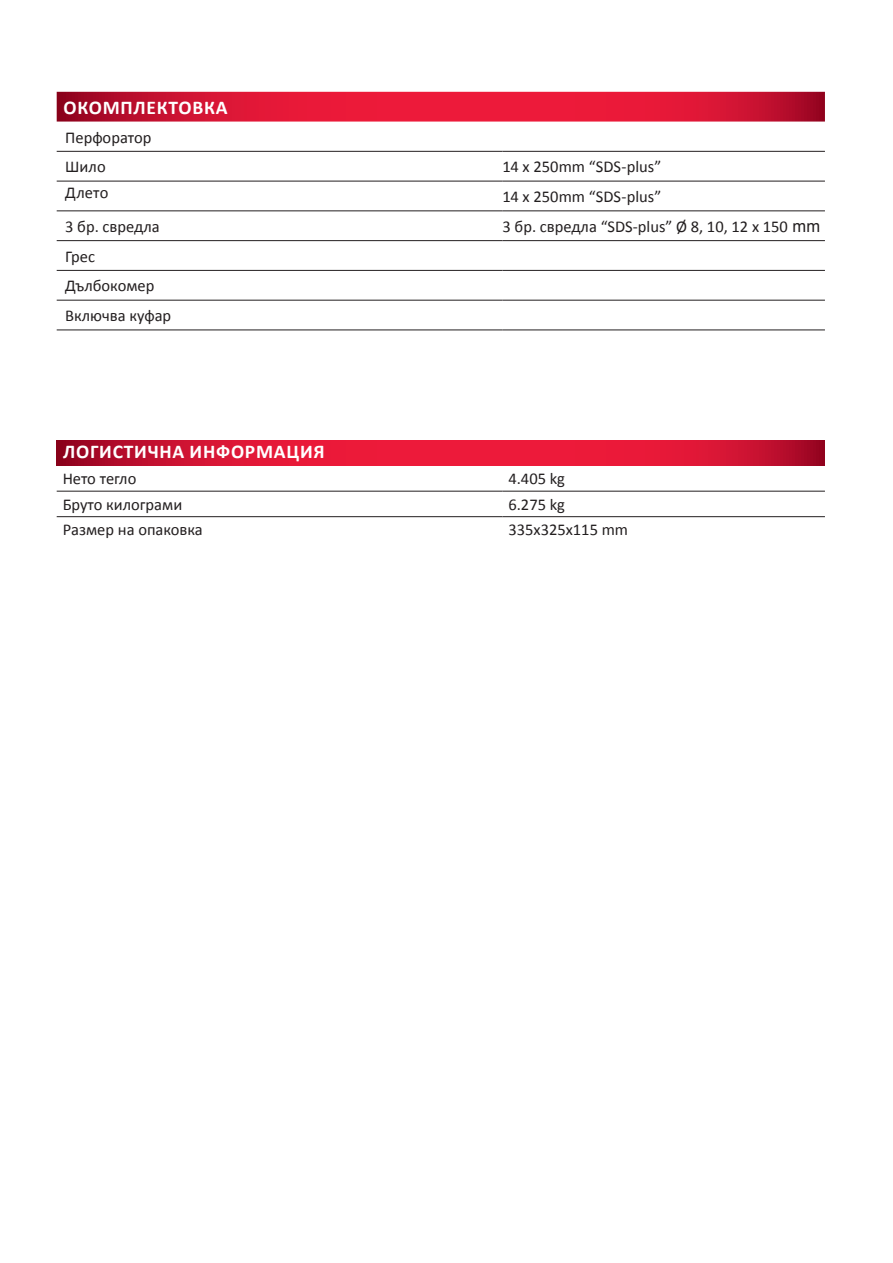
<style>
.page{position:relative;width:893px;height:1263px;background:#fff}
.page>*{position:absolute;margin:0;border:0;box-sizing:border-box;transform-origin:0 0}
.t1{font:700 19.5px "Calibri";letter-spacing:.04em;color:#fff}
.ТАБЛИЦИ{font:16.5px "Calibri";color:#231f20}
.SUB_1{font:16.5px "Calibri";color:#231f20}
.ОСНОВЕН_ТЕКСТ{font:16.5px "Calibri";letter-spacing:.01em;color:#231f20}
.s1{font-family:"Arial"}
</style>
<div class="page">
<svg style="left:57px;top:440px;width:768px;height:26px;background:#d81534"></svg>
<hr style="left:57px;top:491px;width:445px;height:1px;background:#231f20">
<hr style="left:502px;top:491px;width:323px;height:1px;background:#231f20">
<hr style="left:57px;top:516px;width:445px;height:1px;background:#231f20">
<hr style="left:502px;top:516px;width:323px;height:1px;background:#231f20">
<svg style="left:57px;top:92px;width:768px;height:30px;background:#d81837"></svg>
<hr style="left:57px;top:151px;width:445px;height:1px;background:#231f20">
<hr style="left:502px;top:151px;width:323px;height:1px;background:#231f20">
<hr style="left:57px;top:181px;width:445px;height:1px;background:#231f20">
<hr style="left:502px;top:181px;width:323px;height:1px;background:#231f20">
<hr style="left:57px;top:211px;width:445px;height:1px;background:#231f20">
<hr style="left:502px;top:211px;width:323px;height:1px;background:#231f20">
<hr style="left:57px;top:240px;width:445px;height:1px;background:#231f20">
<hr style="left:502px;top:240px;width:323px;height:1px;background:#231f20">
<hr style="left:57px;top:270px;width:445px;height:1px;background:#231f20">
<hr style="left:502px;top:270px;width:323px;height:1px;background:#231f20">
<hr style="left:57px;top:300px;width:445px;height:1px;background:#231f20">
<hr style="left:502px;top:300px;width:323px;height:1px;background:#231f20">
<hr style="left:57px;top:330px;width:445px;height:1px;background:#231f20">
<hr style="left:502px;top:330px;width:323px;height:1px;background:#231f20">
<p class="t1" style="left:64px;top:95px;width:166px">ОКОМПЛЕКТОВКА</p>
<p class="SUB_1" style="left:65px;top:127px;width:88px">Перфоратор</p>
<p class="ТАБЛИЦИ" style="left:65px;top:156px;width:42px">Шило</p>
<p class="ТАБЛИЦИ" style="left:502px;top:156px;width:160px">14 x 250mm “SDS-plus”</p>
<p class="ОСНОВЕН_ТЕКСТ" style="left:65px;top:182px;width:45px">Длето</p>
<p class="ТАБЛИЦИ" style="left:502px;top:186px;width:160px">14 x 250mm “SDS-plus”</p>
<p class="ТАБЛИЦИ" style="left:65px;top:216px;width:96px">3 бр. свредла</p>
<p class="ТАБЛИЦИ" style="left:502px;top:216px;width:319px">3 бр. свредла “SDS-plus” Ø 8, 10, 12 x 150 <span class="s1">mm</span></p>
<p class="ТАБЛИЦИ" style="left:65px;top:246px;width:31px">Грес</p>
<p class="ТАБЛИЦИ" style="left:65px;top:276px;width:91px">Дълбокомер</p>
<p class="ТАБЛИЦИ" style="left:65px;top:305px;width:108px">Включва куфар</p>
<p class="t1" style="left:63px;top:439px;width:263px">ЛОГИСТИЧНА ИНФОРМАЦИЯ</p>
<p class="ТАБЛИЦИ" style="left:63px;top:468px;width:75px">Нето тегло</p>
<p class="ТАБЛИЦИ" style="left:508px;top:468px;width:58px">4.405 kg</p>
<p class="ТАБЛИЦИ" style="left:63px;top:494px;width:121px">Бруто килограми</p>
<p class="ТАБЛИЦИ" style="left:508px;top:494px;width:58px">6.275 kg</p>
<p class="ТАБЛИЦИ" style="left:63px;top:519px;width:142px">Размер на опаковка</p>
<p class="ТАБЛИЦИ" style="left:508px;top:519px;width:121px">335x325x115 mm</p>
</div>
